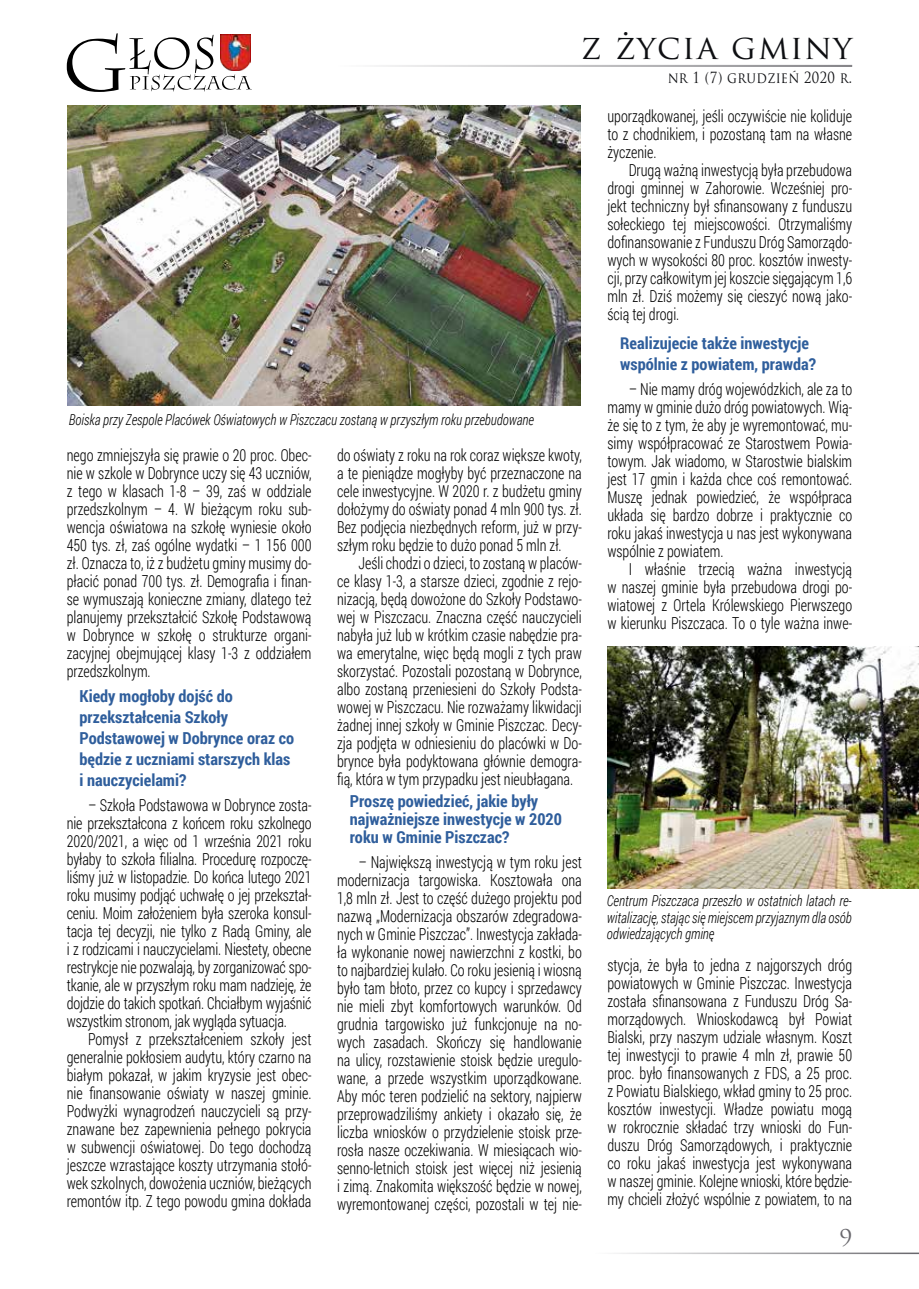
<style>
.page{position:relative;width:919px;height:1289px;background:#fff}
.page>*{position:absolute;margin:0;border:0;box-sizing:border-box;transform-origin:0 0}
.t1{font:33px "Trajan Pro";letter-spacing:.05em;color:#0e0f12}
.t2{font:22.5px "Trajan Pro";color:#68676c}
.t3{font:300 16.5px/18px "Roboto Condensed";color:#000;text-align:justify;scale:.87 1}
.t4{font:700 16.5px/21px "Roboto Condensed";color:#2f5e9c}
.t5{font:italic 300 15px/16.5px "Roboto Condensed";color:#000;text-align:justify;scale:.87 1}
.t6{font:15px "Trajan Pro";letter-spacing:.025em;color:#0e0f12;scale:.87 1}
</style>
<div class="page">
<hr style="left:594px;top:1252px;width:324px;height:1px;background:#68676c">
<hr style="left:310px;top:65px;width:542px;height:1px;background:#68676c">
<hr style="left:310px;top:66px;width:542px;height:1px;background:#68676c">
<svg style="left:67px;top:33px;width:185px;height:59px"></svg>
<img style="left:220px;top:34px;width:31px;height:37px">
<img style="left:67px;top:106px;width:513px;height:299px">
<img style="left:607px;top:646px;width:311px;height:242px">
<h1 class="t1" style="left:581px;top:26px;width:273px">Z ŻYCIA GMINY</h1>
<p class="t5" style="left:69px;top:411px;width:536px">Boiska przy Zespole Placówek Oświatowych w Piszczacu zostaną w przyszłym roku przebudowane</p>
<p class="t3" style="left:67px;top:445px;width:283px">nego zmniejszyła się prawie o 20 proc. Obec&shy;nie w szkole w Dobrynce uczy się 43 uczniów, z tego w klasach 1-8 – 39, zaś w oddziale przedszkolnym – 4. W bieżącym roku sub&shy;wencja oświatowa na szkołę wyniesie około 450 tys. zł, zaś ogólne wydatki – 1 156 000 zł. Oznacza to, iż z budżetu gminy musimy do&shy;płacić ponad 700 tys. zł. Demografia i finan&shy;se wymuszają konieczne zmiany, dlatego też planujemy przekształcić Szkołę Podstawową w Dobrynce w szkołę o strukturze organi&shy;zacyjnej obejmującej klasy 1-3 z oddziałem przedszkolnym.</p>
<p class="t4" style="left:80px;top:685px;width:216px">Kiedy mogłoby dojść do przekształcenia Szkoły<br>Podstawowej w Dobrynce oraz co będzie z uczniami starszych klas i nauczycielami?</p>
<p class="t3" style="left:67px;top:795px;width:283px;text-indent:21px">– Szkoła Podstawowa w Dobrynce zosta&shy;nie przekształcona z końcem roku szkolnego 2020/2021, a więc od 1 września 2021 roku byłaby to szkoła filialna. Procedurę rozpoczę&shy;liśmy już w listopadzie. Do końca lutego 2021 roku musimy podjąć uchwałę o jej przekształ&shy;ceniu. Moim założeniem była szeroka konsul&shy;tacja tej decyzji, nie tylko z Radą Gminy, ale i z rodzicami i nauczycielami. Niestety, obecne restrykcje nie pozwalają, by zorganizować spo&shy;tkanie, ale w przyszłym roku mam nadzieję, że dojdzie do takich spotkań. Chciałbym wyjaśnić wszystkim stronom, jak wygląda sytuacja.</p>
<p class="t3" style="left:67px;top:1029px;width:283px;text-indent:21px">Pomysł z przekształceniem szkoły jest generalnie pokłosiem audytu, który czarno na białym pokazał, w jakim kryzysie jest obec&shy;nie finansowanie oświaty w naszej gminie.<br>Podwyżki wynagrodzeń nauczycieli są przy&shy;znawane bez zapewnienia pełnego pokrycia w subwencji oświatowej. Do tego dochodzą jeszcze wzrastające koszty utrzymania stołó&shy;wek szkolnych, dowożenia uczniów, bieżących remontów itp. Z tego powodu gmina dokłada</p>
<p class="t3" style="left:337px;top:445px;width:283px">do oświaty z roku na rok coraz większe kwoty, a te pieniądze mogłyby być przeznaczone na cele inwestycyjne. W 2020 r. z budżetu gminy dołożymy do oświaty ponad 4 mln 900 tys. zł.<br>Bez podjęcia niezbędnych reform, już w przy&shy;szłym roku będzie to dużo ponad 5 mln zł.</p>
<p class="t3" style="left:337px;top:553px;width:283px;text-indent:21px">Jeśli chodzi o dzieci, to zostaną w placów&shy;ce klasy 1-3, a starsze dzieci, zgodnie z rejo&shy;nizacją, będą dowożone do Szkoły Podstawo&shy;wej w Piszczacu. Znaczna część nauczycieli nabyła już lub w krótkim czasie nabędzie pra&shy;wa emerytalne, więc będą mogli z tych praw skorzystać. Pozostali pozostaną w Dobrynce, albo zostaną przeniesieni do Szkoły Podsta&shy;wowej w Piszczacu. Nie rozważamy likwidacji żadnej innej szkoły w Gminie Piszczac. Decy&shy;zja podjęta w odniesieniu do placówki w Do&shy;brynce była podyktowana głównie demogra&shy;fią, która w tym przypadku jest nieubłagana.</p>
<p class="t4" style="left:350px;top:791px;width:213px;line-height:18px">Proszę powiedzieć, jakie były najważniejsze inwestycje w 2020 roku w Gminie Piszczac?</p>
<p class="t3" style="left:337px;top:852px;width:283px;text-indent:21px">– Największą inwestycją w tym roku jest modernizacja targowiska. Kosztowała ona 1,8 mln zł. Jest to część dużego projektu pod nazwą „Modernizacja obszarów zdegradowa&shy;nych w Gminie Piszczac”. Inwestycja zakłada&shy;ła wykonanie nowej nawierzchni z kostki, bo to najbardziej kulało. Co roku jesienią i wiosną było tam błoto, przez co kupcy i sprzedawcy nie mieli zbyt komfortowych warunków. Od grudnia targowisko już funkcjonuje na no&shy;wych zasadach. Skończy się handlowanie na ulicy, rozstawienie stoisk będzie uregulo&shy;wane, a przede wszystkim uporządkowane.<br>Aby móc teren podzielić na sektory, najpierw przeprowadziliśmy ankiety i okazało się, że liczba wniosków o przydzielenie stoisk prze&shy;rosła nasze oczekiwania. W miesiącach wio&shy;senno-letnich stoisk jest więcej niż jesienią i zimą. Znakomita większość będzie w nowej, wyremontowanej części, pozostali w tej nie-</p>
<p class="t6" style="left:668px;top:68px;width:213px">NR 1 (7) GRUDZIEŃ 2020 R.</p>
<p class="t3" style="left:607px;top:106px;width:283px">uporządkowanej, jeśli oczywiście nie koliduje to z chodnikiem, i pozostaną tam na własne życzenie.</p>
<p class="t3" style="left:607px;top:160px;width:283px;text-indent:21px">Drugą ważną inwestycją była przebudowa drogi gminnej w Zahorowie. Wcześniej pro&shy;jekt techniczny był sfinansowany z funduszu sołeckiego tej miejscowości. Otrzymaliśmy dofinansowanie z Funduszu Dróg Samorządo&shy;wych w wysokości 80 proc. kosztów inwesty&shy;cji, przy całkowitym jej koszcie sięgającym 1,6 mln zł. Dziś możemy się cieszyć nową jako&shy;ścią tej drogi.</p>
<p class="t4" style="left:620px;top:332px;width:197px">Realizujecie także inwestycje wspólnie z powiatem, prawda?</p>
<p class="t3" style="left:607px;top:379px;width:283px;text-indent:21px">– Nie mamy dróg wojewódzkich, ale za to mamy w gminie dużo dróg powiatowych. Wią&shy;że się to z tym, że aby je wyremontować, mu&shy;simy współpracować ze Starostwem Powia&shy;towym. Jak wiadomo, w Starostwie bialskim jest 17 gmin i każda chce coś remontować.<br>Muszę jednak powiedzieć, że współpraca układa się bardzo dobrze i praktycznie co roku jakaś inwestycja u nas jest wykonywana wspólnie z powiatem.</p>
<p class="t3" style="left:607px;top:559px;width:283px;text-indent:21px">I właśnie trzecią ważna inwestycją w naszej gminie była przebudowa drogi po&shy;wiatowej z Ortela Królewskiego Pierwszego w kierunku Piszczaca. To o tyle ważna inwe-</p>
<p class="t5" style="left:607px;top:892px;width:283px">Centrum Piszczaca przeszło w ostatnich latach re&shy;witalizację, stając się miejscem przyjaznym dla osób odwiedzających gminę</p>
<p class="t3" style="left:607px;top:955px;width:283px">stycja, że była to jedna z najgorszych dróg powiatowych w Gminie Piszczac. Inwestycja została sfinansowana z Funduszu Dróg Sa&shy;morządowych. Wnioskodawcą był Powiat Bialski, przy naszym udziale własnym. Koszt tej inwestycji to prawie 4 mln zł, prawie 50 proc. było finansowanych z FDS, a 25 proc. z Powiatu Bialskiego, wkład gminy to 25 proc. kosztów inwestycji. Władze powiatu mogą w rokrocznie składać trzy wnioski do Fun&shy;duszu Dróg Samorządowych, i praktycznie co roku jakaś inwestycja jest wykonywana w naszej gminie. Kolejne wnioski, które będzie&shy;my chcieli złożyć wspólnie z powiatem, to na</p>
<h2 class="t2" style="left:839px;top:1223px;width:14px">9</h2>
</div>
